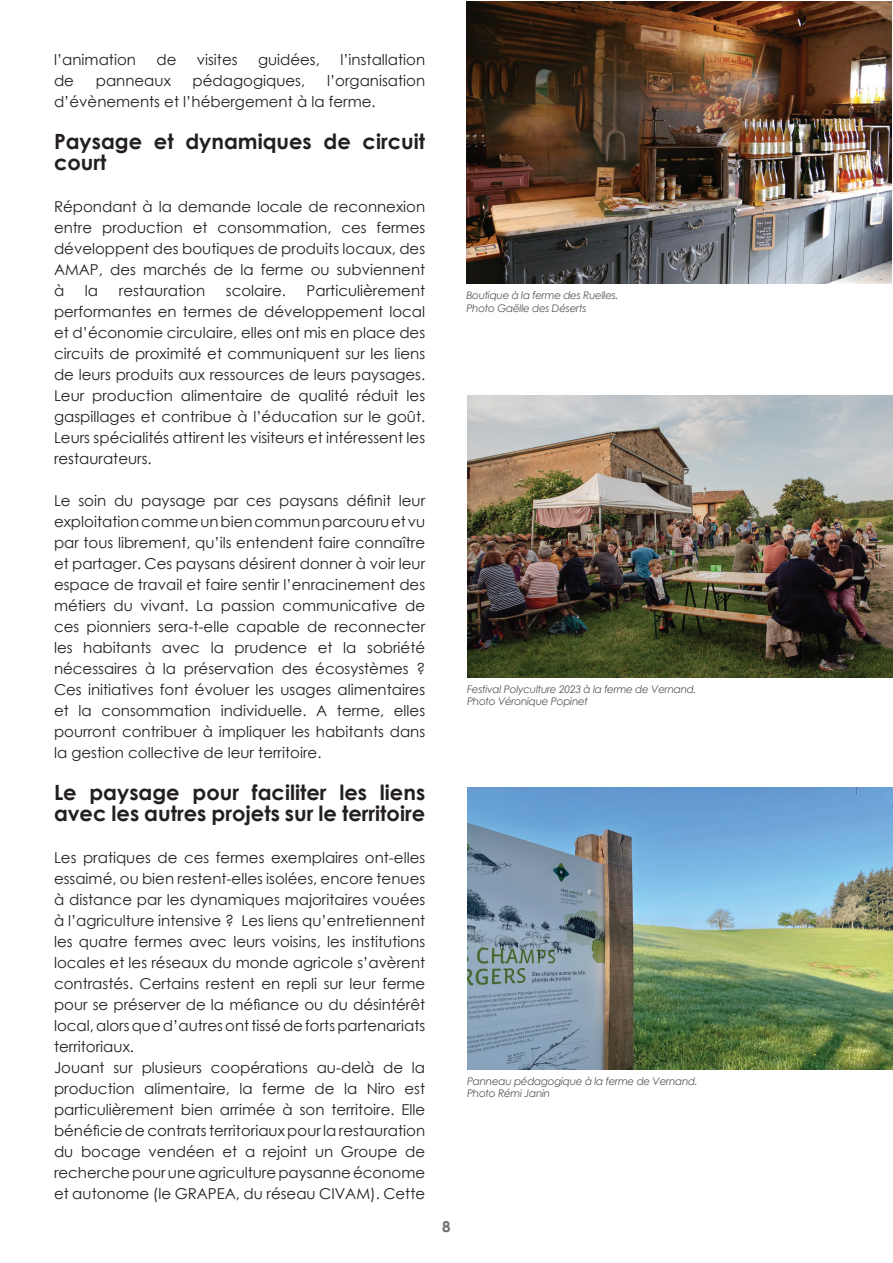
<style>
.page{position:relative;width:893px;height:1263px;background:#fff}
.page>*{position:absolute;margin:0;border:0;box-sizing:border-box;transform-origin:0 0}
.t1{font:700 21px/21px "Century Gothic";color:#231f20}
.t2{font:15px/21px "Century Gothic";color:#231f20;text-align:justify}
.t3{font:700 15px "Century Gothic";color:#6c6d70}
.t4{font:italic 10.5px/12.6px "Century Gothic";letter-spacing:-.03em;color:#57585a}
</style>
<div class="page">
<img style="left:468px;top:395px;width:425px;height:282px">
<img style="left:467px;top:788px;width:426px;height:282px">
<img style="left:466px;top:2px;width:426px;height:281px">
<p class="t2" style="left:54px;top:49px;width:84px">l’animation</p>
<p class="t2" style="left:156px;top:49px;width:22px">de</p>
<p class="t2" style="left:197px;top:49px;width:42px">visites</p>
<p class="t2" style="left:258px;top:49px;width:63px">guidées,</p>
<p class="t2" style="left:340px;top:49px;width:86px">l’installation</p>
<p class="t2" style="left:54px;top:70px;width:22px">de</p>
<p class="t2" style="left:96px;top:70px;width:77px">panneaux</p>
<p class="t2" style="left:193px;top:70px;width:114px">pédagogiques,</p>
<p class="t2" style="left:54px;top:70px;width:373px;text-indent:273px">l’organisation d’évènements et l’hébergement à la ferme.</p>
<h1 class="t1" style="left:54px;top:130px;width:373px">Paysage et dynamiques de circuit court</h1>
<p class="t2" style="left:54px;top:196px;width:373px">Répondant à la demande locale de reconnexion entre production et consommation, ces fermes développent des boutiques de produits locaux, des AMAP, des marchés de la ferme ou subviennent à</p>
<p class="t2" style="left:54px;top:280px;width:373px;text-indent:253px">Particulièrement performantes en termes de développement local et d’économie circulaire, elles ont mis en place des circuits de proximité et communiquent sur les liens de leurs produits aux ressources de leurs paysages.<br>Leur production alimentaire de qualité réduit les gaspillages et contribue à l’éducation sur le goût.<br>Leurs spécialités attirent les visiteurs et intéressent les restaurateurs.</p>
<p class="t2" style="left:54px;top:490px;width:373px">Le soin du paysage par ces paysans définit leur exploitation comme un bien commun parcouru et vu par tous librement, qu’ils entendent faire connaître et partager. Ces paysans désirent donner à voir leur espace de travail et faire sentir l’enracinement des métiers du vivant. La passion communicative de ces pionniers sera-t-elle capable de reconnecter les habitants avec la prudence et la sobriété nécessaires à la préservation des écosystèmes ?<br>Ces initiatives font évoluer les usages alimentaires et la consommation individuelle. A terme, elles pourront contribuer à impliquer les habitants dans la gestion collective de leur territoire.</p>
<h1 class="t1" style="left:54px;top:781px;width:373px">Le paysage pour faciliter les liens avec les autres projets sur le territoire</h1>
<p class="t2" style="left:54px;top:847px;width:373px;text-align:left">Les pratiques de ces fermes exemplaires ont-elles essaimé, ou bien restent-elles isolées, encore tenues à distance par les dynamiques majoritaires vouées à l’agriculture intensive ? Les liens qu’entretiennent les quatre fermes avec leurs voisins, les institutions locales et les réseaux du monde agricole s’avèrent contrastés. Certains restent en repli sur leur ferme pour se préserver de la méfiance ou du désintérêt local, alors que d’autres ont tissé de forts partenariats territoriaux.<br>Jouant sur plusieurs coopérations au-delà de la production alimentaire, la ferme de la Niro est particulièrement bien arrimée à son territoire. Elle bénéficie de contrats territoriaux pour la restauration du bocage vendéen et a rejoint un Groupe de recherche pour une agriculture paysanne économe et autonome (le GRAPEA, du réseau CIVAM). Cette</p>
<p class="t2" style="left:85px;top:280px;width:15px">la</p>
<p class="t2" style="left:119px;top:280px;width:88px">restauration</p>
<p class="t2" style="left:226px;top:280px;width:62px">scolaire.</p>
<p class="t4" style="left:466px;top:289px;width:154px">Boutique à la ferme des Ruelles.<br>Photo Gaëlle des Déserts</p>
<p class="t4" style="left:467px;top:682px;width:231px">Festival Polyculture 2023 à la ferme de Vernand.<br>Photo Véronique Popinet</p>
<p class="t4" style="left:467px;top:1074px;width:232px">Panneau pédagogique à la ferme de Vernand.<br>Photo Rémi Janin</p>
<p class="t3" style="left:442px;top:1215px;width:10px">8</p>
</div>
